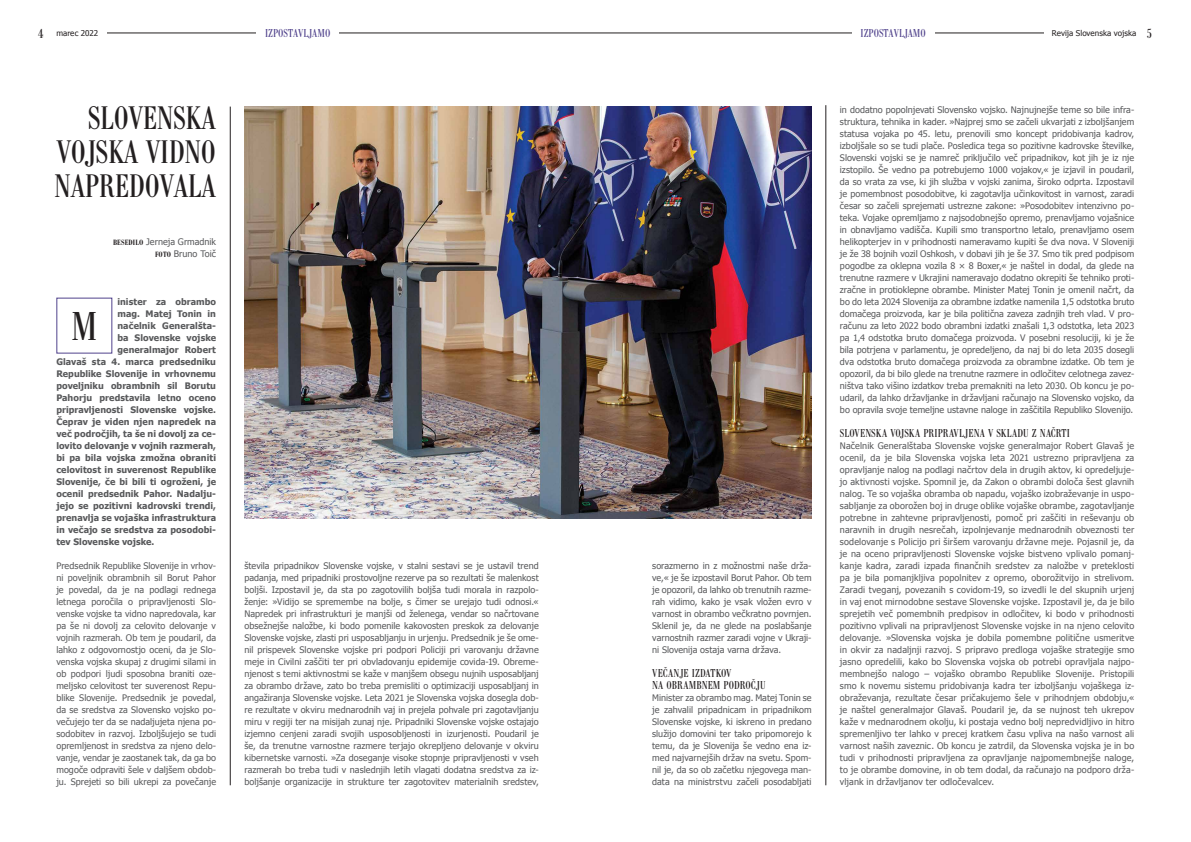
<style>
.page{position:relative;width:1191px;height:842px;background:#fff}
.page>*{position:absolute;margin:0;border:0;box-sizing:border-box;transform-origin:0 0}
.t1{font:condensed 42px "Bodoni Ant TEE";color:#231f20}
.t2{font:condensed 34px/34px "Bodoni Ant TEE";letter-spacing:-.015em;color:#231f20;text-align:justify}
.t3{font:condensed 12px/12px "Bodoni Ant TEE";letter-spacing:.005em;color:#231f20}
.t4{font:condensed 12px "Bodoni Ant TEE";color:#50428c}
.t5{font:9px/12px "Tahoma";letter-spacing:.005em;color:#58595b;text-align:justify}
.t6{font:700 9px "Tahoma";letter-spacing:.005em;color:#58595b}
.t7{font:8px "Tahoma";letter-spacing:.005em;color:#231f20}
.s1{font-family:"Bodoni Ant TEE";font-stretch:condensed;font-size:14px}
.s2{font-family:"Bodoni Ant TEE";font-weight:600;font-stretch:condensed;font-size:8px;color:#231f20}
</style>
<div class="page">
<hr style="left:14px;top:33px;width:1030px;height:1px;background:#231f20">
<div style="left:0;top:21px;width:106px;height:23px;background:#fff"></div>
<div style="left:257px;top:23px;width:82px;height:20px;background:#fff"></div>
<div style="left:852px;top:23px;width:82px;height:20px;background:#fff"></div>
<img style="left:244px;top:107px;width:567px;height:411px">
<hr style="left:230px;top:107px;width:1px;height:678px;background:#231f20">
<hr style="left:825px;top:105px;width:1px;height:680px;background:#231f20">
<p class="t7" style="left:38px;top:28px;width:61px"><span class="s1">4</span> marec 2022</p>
<h3 class="t4" style="left:265px;top:27px;width:67px">IZPOSTAVLJAMO</h3>
<h3 class="t4" style="left:860px;top:27px;width:67px">IZPOSTAVLJAMO</h3>
<p class="t7" style="left:1052px;top:28px;width:101px">Revija Slovenska vojska <span class="s1">5</span></p>
<h2 class="t2" style="left:54px;top:102px;width:163px;text-indent:34px">SLOVENSKA VOJSKA VIDNO NAPREDOVALA</h2>
<p class="t5" style="left:113px;top:235px;width:104px;text-align:right"><span class="s2">BESEDILO</span> Jerneja Grmadnik<br><span class="s2">FOTO</span> Bruno Toič</p>
<p class="t6" style="left:117px;top:296px;width:100px">inister za obrambo</p>
<p class="t6" style="left:117px;top:308px;width:100px">mag. Matej Tonin in</p>
<p class="t6" style="left:117px;top:320px;width:100px">načelnik Generalšta-</p>
<p class="t6" style="left:117px;top:332px;width:100px">ba Slovenske vojske</p>
<p class="t6" style="left:117px;top:344px;width:100px">generalmajor Robert</p>
<p class="t6" style="left:56px;top:356px;width:161px">Glavaš sta 4. marca predsedniku</p>
<p class="t6" style="left:56px;top:368px;width:161px">Republike Slovenije in vrhovnemu</p>
<p class="t6" style="left:56px;top:380px;width:161px">poveljniku obrambnih sil Borutu</p>
<p class="t6" style="left:56px;top:392px;width:161px">Pahorju predstavila letno oceno</p>
<p class="t6" style="left:56px;top:404px;width:161px">pripravljenosti Slovenske vojske.</p>
<p class="t6" style="left:56px;top:416px;width:161px">Čeprav je viden njen napredek na</p>
<p class="t6" style="left:56px;top:428px;width:161px">več področjih, ta še ni dovolj za ce-</p>
<p class="t6" style="left:56px;top:440px;width:161px">lovito delovanje v vojnih razmerah,</p>
<p class="t6" style="left:56px;top:452px;width:161px">bi pa bila vojska zmožna obraniti</p>
<p class="t6" style="left:56px;top:464px;width:161px">celovitost in suverenost Republike</p>
<p class="t6" style="left:56px;top:476px;width:161px">Slovenije, če bi bili ti ogroženi, je</p>
<p class="t6" style="left:56px;top:488px;width:161px">ocenil predsednik Pahor. Nadalju-</p>
<p class="t6" style="left:56px;top:500px;width:161px">jejo se pozitivni kadrovski trendi,</p>
<p class="t6" style="left:56px;top:512px;width:161px">prenavlja se vojaška infrastruktura</p>
<p class="t6" style="left:56px;top:524px;width:161px">in večajo se sredstva za posodobi-</p>
<p class="t6" style="left:56px;top:536px;width:100px">tev Slovenske vojske.</p>
<p class="t5" style="left:56px;top:559px;width:161px">Predsednik Republike Slovenije in vrhov&shy;ni poveljnik obrambnih sil Borut Pahor je povedal, da je na podlagi rednega letnega poročila o pripravljenosti Slo&shy;venske vojske ta vidno napredovala, kar pa še ni dovolj za celovito delovanje v vojnih razmerah. Ob tem je poudaril, da lahko z odgovornostjo oceni, da je Slo&shy;venska vojska skupaj z drugimi silami in ob podpori ljudi sposobna braniti oze&shy;meljsko celovitost ter suverenost Repu&shy;blike Slovenije. Predsednik je povedal, da se sredstva za Slovensko vojsko po&shy;večujejo ter da se nadaljujeta njena po&shy;sodobitev in razvoj. Izboljšujejo se tudi opremljenost in sredstva za njeno delo&shy;vanje, vendar je zaostanek tak, da ga bo mogoče odpraviti šele v daljšem obdob&shy;ju. Sprejeti so bili ukrepi za povečanje</p>
<h1 class="t1" style="left:71px;top:304px;width:28px">M</h1>
<p class="t5" style="left:244px;top:560px;width:296px">števila pripadnikov Slovenske vojske, v stalni sestavi se je ustavil trend padanja, med pripadniki prostovoljne rezerve pa so rezultati še malenkost boljši. Izpostavil je, da sta po zagotovilih boljša tudi morala in razpolo&shy;ženje: »Vidijo se spremembe na bolje, s čimer se urejajo tudi odnosi.« Napredek pri infrastrukturi je manjši od želenega, vendar so načrtovane obsežnejše naložbe, ki bodo pomenile kakovosten preskok za delovanje Slovenske vojske, zlasti pri usposabljanju in urjenju. Predsednik je še ome&shy;nil prispevek Slovenske vojske pri podpori Policiji pri varovanju državne meje in Civilni zaščiti ter pri obvladovanju epidemije covida-19. Obreme&shy;njenost s temi aktivnostmi se kaže v manjšem obsegu nujnih usposabljanj za obrambo države, zato bo treba premisliti o optimizaciji usposabljanj in angažiranja Slovenske vojske. Leta 2021 je Slovenska vojska dosegla dob&shy;re rezultate v okviru mednarodnih vaj in prejela pohvale pri zagotavljanju miru v regiji ter na misijah zunaj nje. Pripadniki Slovenske vojske ostajajo izjemno cenjeni zaradi svojih usposobljenosti in izurjenosti. Poudaril je še, da trenutne varnostne razmere terjajo okrepljeno delovanje v okviru kibernetske varnosti. »Za doseganje visoke stopnje pripravljenosti v vseh razmerah bo treba tudi v naslednjih letih vlagati dodatna sredstva za iz&shy;boljšanje organizacije in strukture ter zagotovitev materialnih sredstev,</p>
<p class="t5" style="left:652px;top:559px;width:161px">sorazmerno in z možnostmi naše drža&shy;ve,« je še izpostavil Borut Pahor. Ob tem je opozoril, da lahko ob trenutnih razme&shy;rah vidimo, kako je vsak vložen evro v varnost in obrambo večkratno povrnjen.<br>Sklenil je, da ne glede na poslabšanje varnostnih razmer zaradi vojne v Ukraji&shy;ni Slovenija ostaja varna država.</p>
<h3 class="t3" style="left:652px;top:668px;width:115px">VEČANJE IZDATKOV<br>NA OBRAMBNEM PODROČJU</h3>
<p class="t5" style="left:652px;top:692px;width:161px">Minister za obrambo mag. Matej Tonin se je zahvalil pripadnicam in pripadnikom Slovenske vojske, ki iskreno in predano služijo domovini ter tako pripomorejo k temu, da je Slovenija še vedno ena iz&shy;med najvarnejših držav na svetu. Spom&shy;nil je, da so ob začetku njegovega man&shy;data na ministrstvu začeli posodabljati</p>
<p class="t5" style="left:840px;top:103px;width:296px">in dodatno popolnjevati Slovensko vojsko. Najnujnejše teme so bile infra&shy;struktura, tehnika in kader. »Najprej smo se začeli ukvarjati z izboljšanjem statusa vojaka po 45. letu, prenovili smo koncept pridobivanja kadrov, izboljšale so se tudi plače. Posledica tega so pozitivne kadrovske številke, Slovenski vojski se je namreč priključilo več pripadnikov, kot jih je iz nje izstopilo. Še vedno pa potrebujemo 1000 vojakov,« je izjavil in poudaril, da so vrata za vse, ki jih služba v vojski zanima, široko odprta. Izpostavil je pomembnost posodobitve, ki zagotavlja učinkovitost in varnost, zaradi česar so začeli sprejemati ustrezne zakone: »Posodobitev intenzivno po&shy;teka. Vojake opremljamo z najsodobnejšo opremo, prenavljamo vojašnice in obnavljamo vadišča. Kupili smo transportno letalo, prenavljamo osem helikopterjev in v prihodnosti nameravamo kupiti še dva nova. V Sloveniji je že 38 bojnih vozil Oshkosh, v dobavi jih je še 37. Smo tik pred podpisom pogodbe za oklepna vozila 8 × 8 Boxer,« je naštel in dodal, da glede na trenutne razmere v Ukrajini nameravajo dodatno okrepiti še tehniko proti&shy;zračne in protioklepne obrambe. Minister Matej Tonin je omenil načrt, da bo do leta 2024 Slovenija za obrambne izdatke namenila 1,5 odstotka bruto domačega proizvoda, kar je bila politična zaveza zadnjih treh vlad. V pro&shy;računu za leto 2022 bodo obrambni izdatki znašali 1,3 odstotka, leta 2023 pa 1,4 odstotka bruto domačega proizvoda. V posebni resoluciji, ki je že bila potrjena v parlamentu, je opredeljeno, da naj bi do leta 2035 dosegli dva odstotka bruto domačega proizvoda za obrambne izdatke. Ob tem je opozoril, da bi bilo glede na trenutne razmere in odločitev celotnega zavez&shy;ništva tako višino izdatkov treba premakniti na leto 2030. Ob koncu je po&shy;udaril, da lahko državljanke in državljani računajo na Slovensko vojsko, da bo opravila svoje temeljne ustavne naloge in zaščitila Republiko Slovenijo.</p>
<h3 class="t3" style="left:840px;top:428px;width:231px">SLOVENSKA VOJSKA PRIPRAVLJENA V SKLADU Z NAČRTI</h3>
<p class="t5" style="left:840px;top:440px;width:296px">Načelnik Generalštaba Slovenske vojske generalmajor Robert Glavaš je ocenil, da je bila Slovenska vojska leta 2021 ustrezno pripravljena za opravljanje nalog na podlagi načrtov dela in drugih aktov, ki opredeljuje&shy;jo aktivnosti vojske. Spomnil je, da Zakon o obrambi določa šest glavnih nalog. Te so vojaška obramba ob napadu, vojaško izobraževanje in uspo&shy;sabljanje za oborožen boj in druge oblike vojaške obrambe, zagotavljanje potrebne in zahtevne pripravljenosti, pomoč pri zaščiti in reševanju ob naravnih in drugih nesrečah, izpolnjevanje mednarodnih obveznosti ter sodelovanje s Policijo pri širšem varovanju državne meje. Pojasnil je, da je na oceno pripravljenosti Slovenske vojske bistveno vplivalo pomanj&shy;kanje kadra, zaradi izpada finančnih sredstev za naložbe v preteklosti pa je bila pomanjkljiva popolnitev z opremo, oborožitvijo in strelivom.<br>Zaradi tveganj, povezanih s covidom-19, so izvedli le del skupnih urjenj in vaj enot mirnodobne sestave Slovenske vojske. Izpostavil je, da je bilo sprejetih več pomembnih predpisov in odločitev, ki bodo v prihodnosti pozitivno vplivali na pripravljenost Slovenske vojske in na njeno celovito delovanje. »Slovenska vojska je dobila pomembne politične usmeritve in okvir za nadaljnji razvoj. S pripravo predloga vojaške strategije smo jasno opredelili, kako bo Slovenska vojska ob potrebi opravljala najpo&shy;membnejšo nalogo – vojaško obrambo Republike Slovenije. Pristopili smo k novemu sistemu pridobivanja kadra ter izboljšanju vojaškega iz&shy;obraževanja, rezultate česar pričakujemo šele v prihodnjem obdobju,« je naštel generalmajor Glavaš. Poudaril je, da se nujnost teh ukrepov kaže v mednarodnem okolju, ki postaja vedno bolj nepredvidljivo in hitro spremenljivo ter lahko v precej kratkem času vpliva na našo varnost ali varnost naših zaveznic. Ob koncu je zatrdil, da Slovenska vojska je in bo tudi v prihodnosti pripravljena za opravljanje najpomembnejše naloge, to je obrambe domovine, in ob tem dodal, da računajo na podporo drža&shy;vljank in državljanov ter odločevalcev.</p>
</div>
